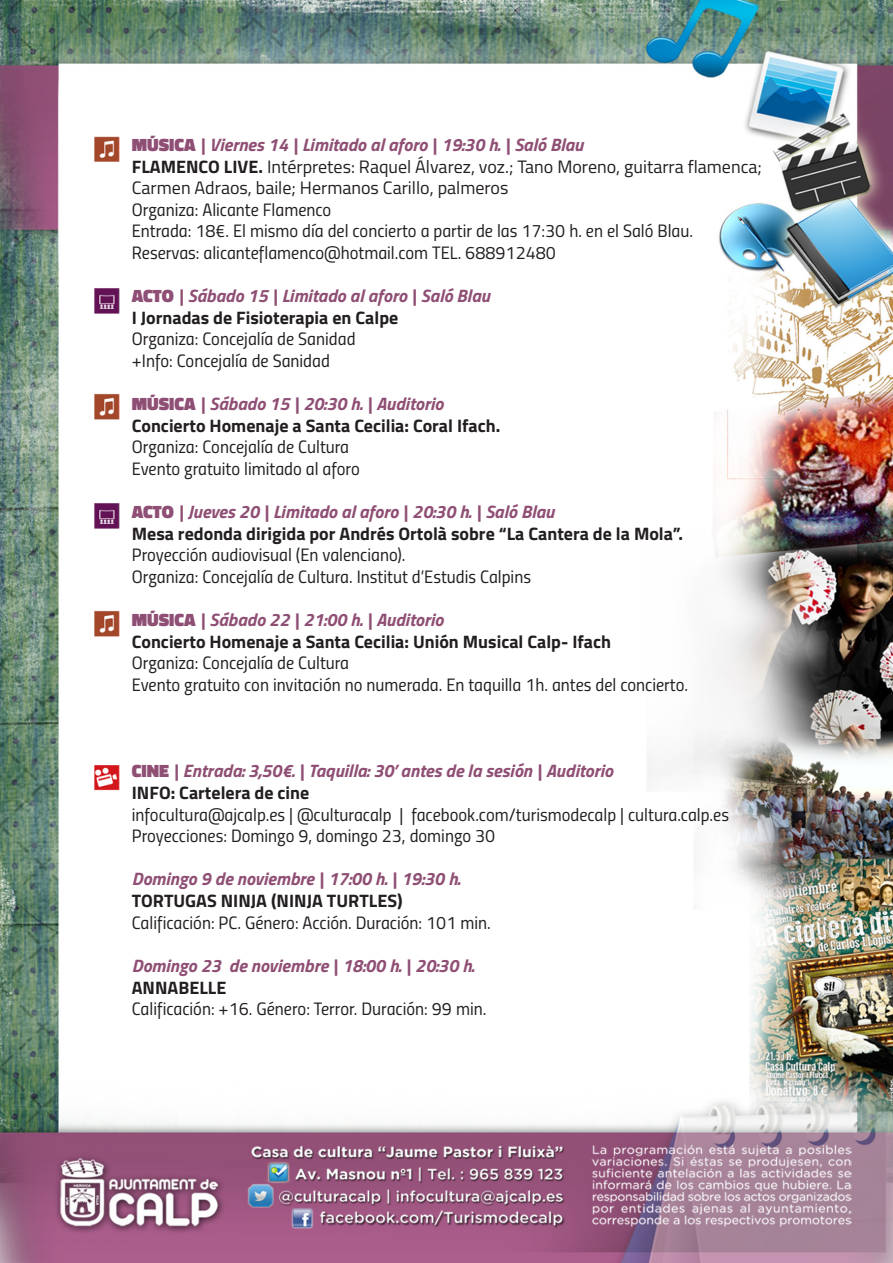
<style>
.page{position:relative;width:893px;height:1263px;background:#fff}
.page>*{position:absolute;margin:0;border:0;box-sizing:border-box;transform-origin:0 0}
.t1{font:18px "Titillium Regular Upright";color:#231f20}
.t2{font:italic 700 18px "Titillium";color:#8f4f74}
.t3{font:700 18px "Titillium";color:#231f20}
.t4{font:18px/21.6px "Titillium";color:#231f20}
.s1{font-weight:900;font-style:normal}
.s2{font-weight:700}
</style>
<div class="page">
<img style="left:0;top:0;width:893px;height:1263px">
<img style="left:85px;top:279px;width:44px;height:38px">
<img style="left:85px;top:494px;width:44px;height:39px">
<img style="left:85px;top:129px;width:44px;height:39px">
<img style="left:85px;top:604px;width:44px;height:38px">
<img style="left:85px;top:387px;width:44px;height:38px">
<img style="left:85px;top:759px;width:44px;height:38px">
<p class="t2" style="left:132px;top:131px;width:453px"><span class="s1">MÚSICA</span> | Viernes 14 | Limitado al aforo | 19:30 h. | Saló Blau</p>
<p class="t4" style="left:132px;top:155px;width:632px"><span class="s2">FLAMENCO LIVE.</span> Intérpretes: Raquel Álvarez, voz.; Tano Moreno, guitarra flamenca;<br>Carmen Adraos, baile; Hermanos Carillo, palmeros</p>
<p class="t1" style="left:132px;top:196px;width:201px">Organiza: Alicante Flamenco</p>
<p class="t1" style="left:132px;top:218px;width:563px">Entrada: 18€. El mismo día del concierto a partir de las 17:30 h. en el Saló Blau.</p>
<p class="t1" style="left:132px;top:239px;width:426px">Reservas: alicanteflamenco@hotmail.com TEL. 688912480</p>
<p class="t2" style="left:132px;top:282px;width:360px"><span class="s1">ACTO</span> | Sábado 15 | Limitado al aforo | Saló Blau</p>
<p class="t3" style="left:132px;top:304px;width:268px">I Jornadas de Fisioterapia en Calpe</p>
<p class="t1" style="left:132px;top:326px;width:225px">Organiza: Concejalía de Sanidad</p>
<p class="t1" style="left:132px;top:347px;width:200px">+Info: Concejalía de Sanidad</p>
<p class="t2" style="left:132px;top:390px;width:313px"><span class="s1">MÚSICA</span> | Sábado 15 | 20:30 h. | Auditorio</p>
<p class="t3" style="left:132px;top:412px;width:370px">Concierto Homenaje a Santa Cecilia: Coral Ifach.</p>
<p class="t1" style="left:132px;top:434px;width:219px">Organiza: Concejalía de Cultura</p>
<p class="t1" style="left:132px;top:455px;width:229px">Evento gratuito limitado al aforo</p>
<p class="t2" style="left:132px;top:498px;width:424px"><span class="s1">ACTO</span> | Jueves 20 | Limitado al aforo | 20:30 h. | Saló Blau</p>
<p class="t3" style="left:132px;top:520px;width:553px">Mesa redonda dirigida por Andrés Ortolà sobre “La Cantera de la Mola”.</p>
<p class="t1" style="left:132px;top:542px;width:275px">Proyección audiovisual (En valenciano).</p>
<p class="t1" style="left:132px;top:563px;width:401px">Organiza: Concejalía de Cultura. Institut d’Estudis Calpins</p>
<p class="t2" style="left:132px;top:606px;width:313px"><span class="s1">MÚSICA</span> | Sábado 22 | 21:00 h. | Auditorio</p>
<p class="t3" style="left:132px;top:628px;width:481px">Concierto Homenaje a Santa Cecilia: Unión Musical Calp- Ifach</p>
<p class="t1" style="left:132px;top:650px;width:219px">Organiza: Concejalía de Cultura</p>
<p class="t1" style="left:132px;top:671px;width:558px">Evento gratuito con invitación no numerada. En taquilla 1h. antes del concierto.</p>
<p class="t2" style="left:132px;top:757px;width:483px"><span class="s1">CINE</span> | Entrada: 3,50€. | Taquilla: 30’ antes de la sesión | Auditorio</p>
<p class="t3" style="left:132px;top:779px;width:179px">INFO: Cartelera de cine</p>
<p class="t1" style="left:132px;top:801px;width:599px">infocultura@ajcalp.es | @culturacalp | facebook.com/turismodecalp | cultura.calp.es</p>
<p class="t1" style="left:132px;top:823px;width:365px">Proyecciones: Domingo 9, domingo 23, domingo 30</p>
<p class="t2" style="left:132px;top:865px;width:330px">Domingo 9 de noviembre | 17:00 h. | 19:30 h.</p>
<p class="t3" style="left:132px;top:887px;width:272px">TORTUGAS NINJA (NINJA TURTLES)</p>
<p class="t1" style="left:132px;top:909px;width:360px">Calificación: PC. Género: Acción. Duración: 101 min.</p>
<p class="t2" style="left:132px;top:951px;width:344px">Domingo 23 de noviembre | 18:00 h. | 20:30 h.</p>
<p class="t3" style="left:132px;top:973px;width:96px">ANNABELLE</p>
<p class="t1" style="left:132px;top:995px;width:356px">Calificación: +16. Género: Terror. Duración: 99 min.</p>
</div>
